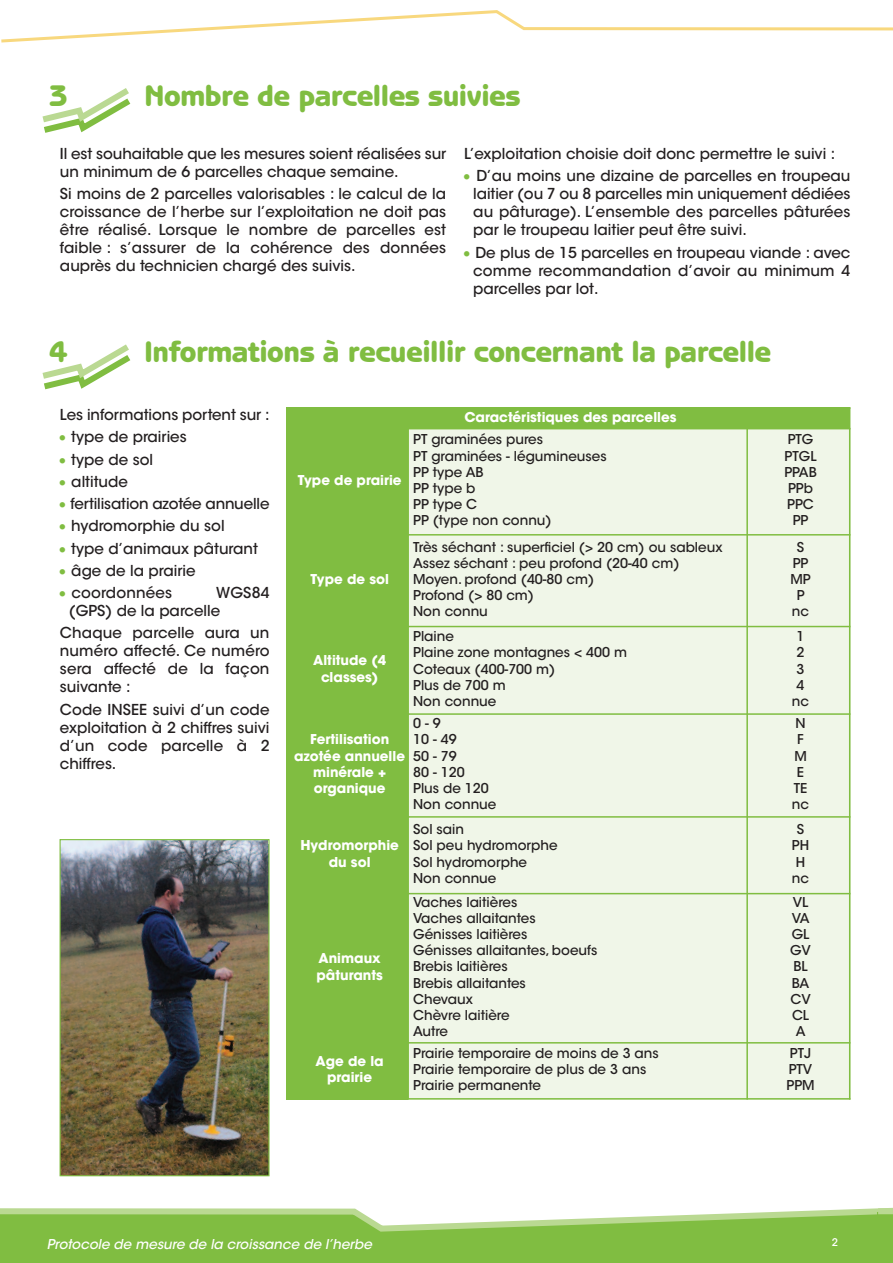
<style>
.page{position:relative;width:893px;height:1263px;background:#fff}
.page>*{position:absolute;margin:0;border:0;box-sizing:border-box;transform-origin:0 0}
.t1{font:800 30px "Benguiat Gothic Std";letter-spacing:-.015em;color:#80bd41}
.t2{font:500 15px/18px "ITC Avant Garde Std";color:#231f20;text-align:justify}
.t3{font:500 13.5px/16.2px "ITC Avant Garde Std";color:#231f20}
.t4{font:700 13.5px/16.2px "ITC Avant Garde Std";color:#fff;text-align:center}
.t5{font:italic 500 13.5px "ITC Avant Garde Std";color:#fff}
.t6{font:500 10.5px "ITC Avant Garde Std";color:#fff}
.s1{color:#80bd41}
</style>
<div class="page">
<svg style="left:1px;top:10px;width:892px;height:33px"></svg>
<svg style="left:0;top:1207px;width:893px;height:56px;background:#94c75f"></svg>
<svg style="left:42px;top:88px;width:89px;height:45px"></svg>
<svg style="left:42px;top:344px;width:89px;height:46px"></svg>
<div style="left:286px;top:407px;width:564px;height:22px;background:#80bd41"></div>
<div style="left:286px;top:429px;width:122px;height:106px;background:#80bd41"></div>
<div style="left:408px;top:429px;width:339px;height:106px;background:#f0f6e8"></div>
<div style="left:747px;top:429px;width:103px;height:106px;background:#f0f6e8"></div>
<div style="left:286px;top:535px;width:122px;height:91px;background:#80bd41"></div>
<div style="left:408px;top:535px;width:339px;height:91px;background:#f0f6e8"></div>
<div style="left:747px;top:535px;width:103px;height:91px;background:#f0f6e8"></div>
<div style="left:286px;top:626px;width:122px;height:88px;background:#80bd41"></div>
<div style="left:408px;top:626px;width:339px;height:88px;background:#f0f6e8"></div>
<div style="left:747px;top:626px;width:103px;height:88px;background:#f0f6e8"></div>
<div style="left:286px;top:714px;width:122px;height:103px;background:#80bd41"></div>
<div style="left:408px;top:714px;width:339px;height:103px;background:#f0f6e8"></div>
<div style="left:747px;top:714px;width:103px;height:103px;background:#f0f6e8"></div>
<div style="left:286px;top:817px;width:122px;height:77px;background:#80bd41"></div>
<div style="left:408px;top:817px;width:339px;height:77px;background:#f0f6e8"></div>
<div style="left:747px;top:817px;width:103px;height:77px;background:#f0f6e8"></div>
<div style="left:286px;top:894px;width:122px;height:149px;background:#80bd41"></div>
<div style="left:408px;top:894px;width:339px;height:149px;background:#f0f6e8"></div>
<div style="left:747px;top:894px;width:103px;height:149px;background:#f0f6e8"></div>
<div style="left:286px;top:1043px;width:122px;height:56px;background:#80bd41"></div>
<div style="left:408px;top:1043px;width:339px;height:56px;background:#f0f6e8"></div>
<div style="left:747px;top:1043px;width:103px;height:56px;background:#f0f6e8"></div>
<hr style="left:407px;top:428px;width:2px;height:671px;background:#80bd41">
<hr style="left:746px;top:428px;width:2px;height:671px;background:#80bd41">
<hr style="left:849px;top:407px;width:1px;height:692px;background:#80bd41">
<hr style="left:286px;top:534px;width:564px;height:1px;background:#80bd41">
<hr style="left:286px;top:626px;width:564px;height:1px;background:#80bd41">
<hr style="left:286px;top:713px;width:564px;height:2px;background:#80bd41">
<hr style="left:286px;top:816px;width:564px;height:2px;background:#80bd41">
<hr style="left:286px;top:893px;width:564px;height:1px;background:#80bd41">
<hr style="left:286px;top:1042px;width:564px;height:1px;background:#80bd41">
<hr style="left:286px;top:1098px;width:564px;height:1px;background:#80bd41">
<img style="left:62px;top:841px;width:206px;height:333px">
<div style="left:60px;top:839px;width:210px;height:337px;border:1px solid #80bd41"></div>
<h1 class="t1" style="left:49px;top:85px;width:20px">3</h1>
<h1 class="t1" style="left:145px;top:85px;width:377px">Nombre de parcelles suivies</h1>
<p class="t2" style="left:60px;top:146px;width:388px">Il est souhaitable que les mesures soient réalisées sur un minimum de 6 parcelles chaque semaine.</p>
<p class="t2" style="left:60px;top:186px;width:388px">Si moins de 2 parcelles valorisables : le calcul de la croissance de l’herbe sur l’exploitation ne doit pas être réalisé. Lorsque le nombre de parcelles est faible : s’assurer de la cohérence des données auprès du technicien chargé des suivis.</p>
<p class="t2" style="left:464px;top:146px;width:372px">L’exploitation choisie doit donc permettre le suivi :</p>
<p class="t2" style="left:473px;top:168px;width:379px;text-indent:-9px"><span class="s1">•</span> D’au moins une dizaine de parcelles en troupeau laitier (ou 7 ou 8 parcelles min uniquement dédiées au pâturage). L’ensemble des parcelles pâturées par le troupeau laitier peut être suivi.</p>
<p class="t2" style="left:473px;top:245px;width:379px;text-indent:-9px"><span class="s1">•</span> De plus de 15 parcelles en troupeau viande : avec comme recommandation d’avoir au minimum 4 parcelles par lot.</p>
<h1 class="t1" style="left:49px;top:341px;width:20px">4</h1>
<h1 class="t1" style="left:145px;top:341px;width:628px">Informations à recueillir concernant la parcelle</h1>
<p class="t2" style="left:60px;top:407px;width:211px">Les informations portent sur :</p>
<p class="t2" style="left:60px;top:429px;width:128px"><span class="s1">•</span> type de prairies</p>
<p class="t2" style="left:60px;top:452px;width:95px"><span class="s1">•</span> type de sol</p>
<p class="t2" style="left:60px;top:474px;width:70px"><span class="s1">•</span> altitude</p>
<p class="t2" style="left:60px;top:496px;width:211px"><span class="s1">•</span> fertilisation azotée annuelle</p>
<p class="t2" style="left:60px;top:518px;width:166px"><span class="s1">•</span> hydromorphie du sol</p>
<p class="t2" style="left:60px;top:541px;width:199px"><span class="s1">•</span> type d’animaux pâturant</p>
<p class="t2" style="left:60px;top:563px;width:137px"><span class="s1">•</span> âge de la prairie</p>
<p class="t2" style="left:60px;top:585px;width:114px"><span class="s1">•</span> coordonnées</p>
<p class="t2" style="left:69px;top:585px;width:202px;text-indent:147px">WGS84 (GPS) de la parcelle</p>
<p class="t2" style="left:60px;top:625px;width:211px">Chaque parcelle aura un numéro affecté. Ce numéro sera affecté de la façon suivante :</p>
<p class="t2" style="left:60px;top:702px;width:211px">Code INSEE suivi d’un code exploitation à 2 chiffres suivi d’un code parcelle à 2 chiffres.</p>
<p class="t4" style="left:298px;top:473px;width:105px">Type de prairie</p>
<p class="t4" style="left:310px;top:572px;width:80px">Type de sol</p>
<p class="t4" style="left:313px;top:654px;width:75px">Altitude (4 classes)</p>
<p class="t4" style="left:294px;top:732px;width:112px">Fertilisation azotée annuelle minérale + organique</p>
<p class="t4" style="left:300px;top:838px;width:100px">Hydromorphie du sol</p>
<p class="t4" style="left:316px;top:951px;width:68px;text-align:left">Animaux pâturants</p>
<p class="t4" style="left:464px;top:410px;width:214px">Caractéristiques des parcelles</p>
<p class="t3" style="left:413px;top:433px;width:195px">PT graminées pures<br>PT graminées - légumineuses<br>PP type AB<br>PP type b<br>PP type C<br>PP (type non connu)</p>
<p class="t3" style="left:784px;top:433px;width:34px;text-align:center">PTG<br>PTGL<br>PPAB<br>PPb<br>PPC<br>PP</p>
<p class="t3" style="left:413px;top:540px;width:311px">Très séchant : superficiel (&gt; 20 cm) ou sableux<br>Assez séchant : peu profond (20-40 cm)<br>Moyen. profond (40-80 cm)<br>Profond (&gt; 80 cm)<br>Non connu</p>
<p class="t3" style="left:790px;top:540px;width:22px;text-align:center">S<br>PP<br>MP<br>P nc</p>
<p class="t3" style="left:413px;top:629px;width:215px">Plaine<br>Plaine zone montagnes &lt; 400 m<br>Coteaux (400-700 m)<br>Plus de 700 m<br>Non connue</p>
<p class="t3" style="left:792px;top:629px;width:19px;text-align:center">1<br>2<br>3<br>4 nc</p>
<p class="t3" style="left:413px;top:716px;width:85px">0-9<br>10 - 49<br>50 - 79<br>80 - 120<br>Plus de 120<br>Non connue</p>
<p class="t3" style="left:792px;top:716px;width:19px;text-align:center">N<br>F<br>M<br>E<br>TE nc</p>
<p class="t3" style="left:413px;top:822px;width:146px">Sol sain<br>Sol peu hydromorphe<br>Sol hydromorphe<br>Non connue</p>
<p class="t3" style="left:792px;top:822px;width:19px;text-align:center">S<br>PH<br>H nc</p>
<p class="t3" style="left:413px;top:895px;width:186px">Vaches laitières<br>Vaches allaitantes<br>Génisses laitières<br>Génisses allaitantes, boeufs<br>Brebis laitières<br>Brebis allaitantes<br>Chevaux<br>Chèvre laitière<br>Autre</p>
<p class="t3" style="left:790px;top:895px;width:22px;text-align:center">VL<br>VA<br>GL<br>GV<br>BL<br>BA<br>CV<br>CL<br>A</p>
<p class="t4" style="left:316px;top:1054px;width:70px">Age de la prairie</p>
<p class="t3" style="left:413px;top:1046px;width:247px">Prairie temporaire de moins de 3 ans<br>Prairie temporaire de plus de 3 ans<br>Prairie permanente</p>
<p class="t3" style="left:786px;top:1046px;width:30px">PTJ<br>PTV<br>PPM</p>
<p class="t5" style="left:47px;top:1238px;width:327px">Protocole de mesure de la croissance de l’herbe</p>
<p class="t6" style="left:832px;top:1238px;width:8px">2</p>
</div>
